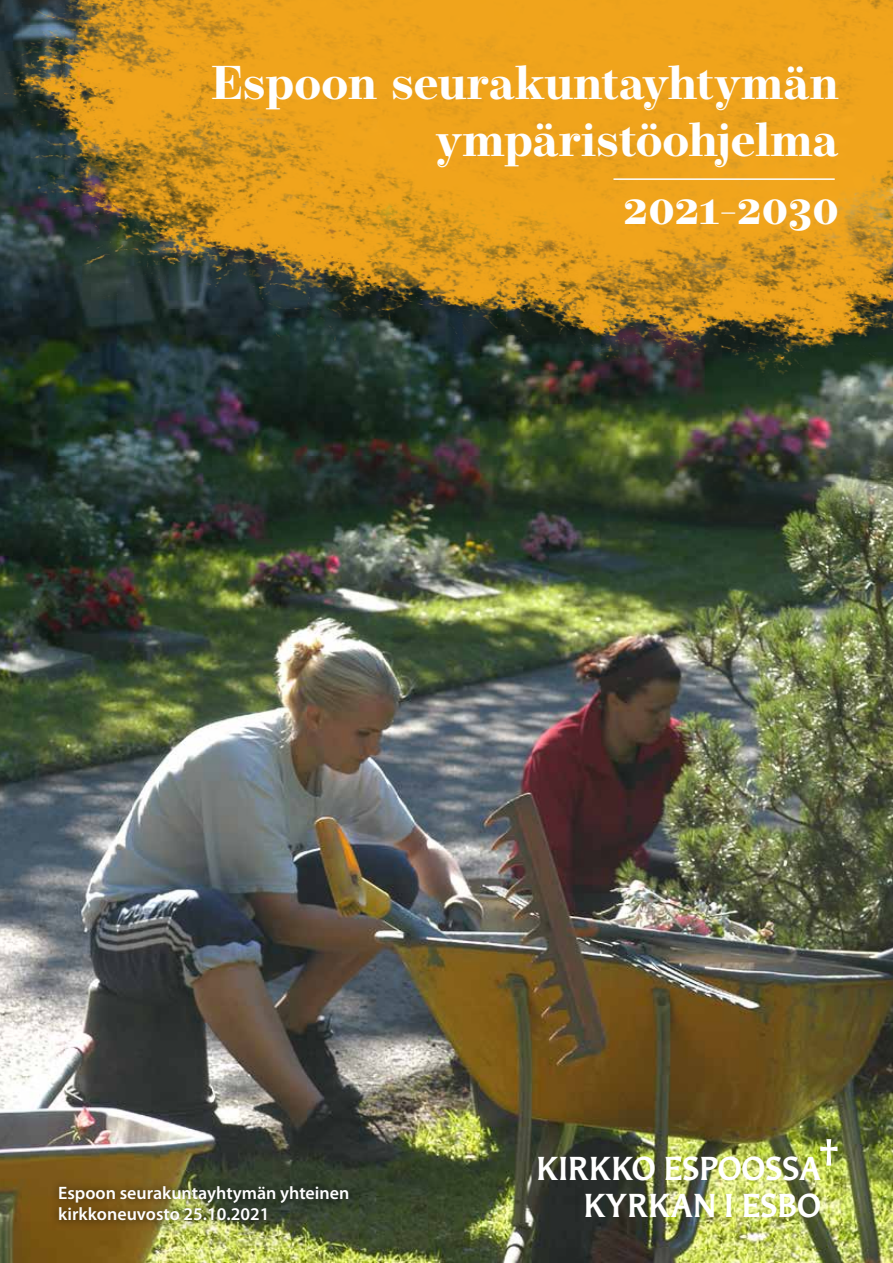
<style>
.page{position:relative;width:893px;height:1263px;background:#fff}
.page>*{position:absolute;margin:0;border:0;box-sizing:border-box;transform-origin:0 0}
.t1{font:700 47.4px/56.8px "Operetta 8";color:#fff;text-align:right}
.t2{font:700 31.5px/37.3px "Martti";color:#fff;text-align:right}
.t3{font:600 18px/21.6px "Myriad Pro";color:#fff}
</style>
<div class="page">
<img style="left:0;top:436px;width:893px;height:827px">
<img style="left:1px;top:0;width:892px;height:492px">
<hr style="left:613px;top:178px;width:222px;height:2px;background:#fff">
<svg style="left:820px;top:1139px;width:17px;height:26px"></svg>
<div style="left:50px;top:1178px;width:307px;height:51px;background:#000;opacity:.63"></div>
<h1 class="t1" style="left:211px;top:54px;width:629px">Espoon seurakuntayhtymän ympäristöohjelma</h1>
<h1 class="t1" style="left:624px;top:179px;width:217px">2021-2030</h1>
<p class="t3" style="left:58px;top:1181px;width:293px">Espoon seurakuntayhtymän yhteinen kirkkoneuvosto 25.10.2021</p>
<h2 class="t2" style="left:536px;top:1149px;width:287px">KIRKKO ESPOOSSA<br>KYRKAN I ESBO</h2>
</div>
